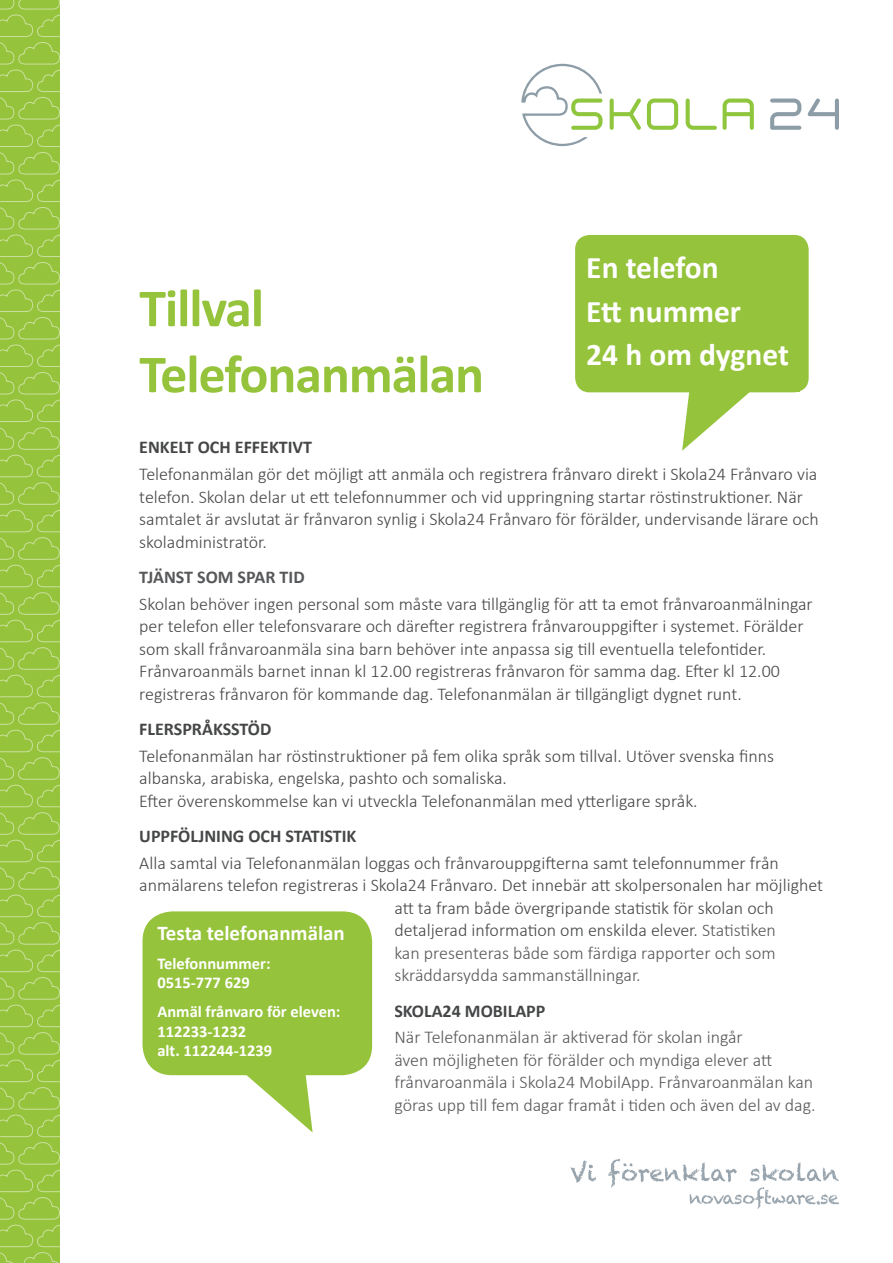
<style>
.page{position:relative;width:893px;height:1263px;background:#fff}
.page>*{position:absolute;margin:0;border:0;box-sizing:border-box;transform-origin:0 0}
.t1{font:700 54px/66px "Calibri";letter-spacing:-.02em;color:#96c33c}
.t2{font:700 31.5px/43.5px "Calibri";color:#fff}
.t3{font:700 21px "Calibri";color:#fff}
.t4{font:300 18px/22.5px "Calibri";color:#454647}
.t5{font:300 18px/22.5px "Calibri";color:#57585a}
.t6{font:700 18px "Calibri";color:#454647}
.t7{font:700 18px "Calibri";color:#57585a}
.t8{font:700 16.5px/19.8px "Calibri";color:#fff}
.s1{color:#57585a}
</style>
<div class="page">
<svg style="left:0;top:0;width:60px;height:1263px;background:#9ac544"></svg>
<svg style="left:686px;top:99px;width:31px;height:31px"></svg>
<svg style="left:647px;top:99px;width:31px;height:31px"></svg>
<svg style="left:723px;top:99px;width:31px;height:31px"></svg>
<svg style="left:610px;top:98px;width:31px;height:32px"></svg>
<svg style="left:770px;top:99px;width:31px;height:31px"></svg>
<svg style="left:808px;top:98px;width:31px;height:32px"></svg>
<svg style="left:521px;top:64px;width:81px;height:82px"></svg>
<svg style="left:570px;top:1160px;width:26px;height:23px"></svg>
<svg style="left:608px;top:1159px;width:231px;height:50px"></svg>
<div style="left:575px;top:235px;width:234px;height:157px;background:#96c33c;border-radius:15px"></div>
<div style="left:586px;top:255px;width:214px;height:137px;background:#96c33c"></div>
<svg style="left:682px;top:392px;width:77px;height:59px"></svg>
<div style="left:142px;top:911px;width:230px;height:164px;background:#96c33c;border-radius:30px"></div>
<svg style="left:236px;top:1075px;width:77px;height:57px"></svg>
<h1 class="t1" style="left:139px;top:275px;width:346px">Tillval<br>Telefonanmälan</h1>
<h2 class="t2" style="left:586px;top:246px;width:204px">En telefon<br>Ett nummer<br>24 h om dygnet</h2>
<p class="t6" style="left:139px;top:436px;width:174px">ENKELT OCH EFFEKTIVT</p>
<p class="t4" style="left:139px;top:463px;width:681px">Telefonanmälan gör det möjligt att anmäla och registrera frånvaro direkt i Skola24 Frånvaro via telefon. Skolan delar ut ett telefonnummer och vid uppringning startar röstinstruktioner. När samtalet är avslutat är frånvaron synlig i Skola24 Frånvaro för förälder, undervisande lärare och skoladministratör.</p>
<p class="t7" style="left:139px;top:565px;width:167px">TJÄNST SOM SPAR TID</p>
<p class="t4" style="left:139px;top:592px;width:675px">Skolan behöver ingen personal som måste vara tillgänglig för att ta emot frånvaroanmälningar per telefon eller telefonsvarare och därefter registrera frånvarouppgifter i systemet. Förälder som skall frånvaroanmäla sina barn behöver inte anpassa sig till eventuella telefontider.<br>Frånvaroanmäls barnet innan kl 12.00 registreras frånvaron för samma dag. Efter kl 12.00 registreras frånvaron för kommande dag. Telefonanmälan är tillgängligt dygnet runt.</p>
<p class="t6" style="left:139px;top:717px;width:134px">FLERSPRÅKSSTÖD</p>
<p class="t4" style="left:139px;top:744px;width:636px">Telefonanmälan har röstinstruktioner på fem olika språk som tillval. Utöver svenska finns albanska, arabiska, engelska, pashto och somaliska.<br>Efter överenskommelse kan vi utveckla Telefonanmälan med ytterligare språk.</p>
<p class="t6" style="left:139px;top:824px;width:219px">UPPFÖLJNING OCH STATISTIK</p>
<p class="t4" style="left:139px;top:851px;width:641px">Alla samtal via Telefonanmälan loggas och frånvarouppgifterna samt telefonnummer från</p>
<p class="t4" style="left:139px;top:874px;width:685px">anmälarens telefon registreras i Skola24 Frånvaro. Det innebär att skolpersonalen har möjlighet</p>
<p class="t4" style="left:394px;top:896px;width:381px">att ta fram både övergripande statistik för skolan och</p>
<p class="t4" style="left:394px;top:919px;width:383px">detaljerad information om enskilda elever. <span class="s1">Statistiken</span></p>
<p class="t5" style="left:394px;top:941px;width:383px">kan presenteras både som färdiga rapporter och som</p>
<p class="t5" style="left:394px;top:964px;width:248px">skräddarsydda sammanställningar.</p>
<p class="t6" style="left:394px;top:999px;width:153px">SKOLA24 MOBILAPP</p>
<p class="t5" style="left:394px;top:1026px;width:423px">När Telefonanmälan är aktiverad för skolan ingår<br>även möjligheten för förälder och myndiga elever att frånvaroanmäla i Skola24 MobilApp. Frånvaroanmälan kan göras upp till fem dagar framåt i tiden och även del av dag.</p>
<p class="t3" style="left:157px;top:920px;width:189px">Testa telefonanmälan</p>
<p class="t8" style="left:157px;top:953px;width:115px">Telefonnummer:<br>0515-777 629</p>
<p class="t8" style="left:157px;top:1001px;width:185px">Anmäl frånvaro för eleven:<br>112233-1232<br>alt. 112244-1239</p>
</div>
